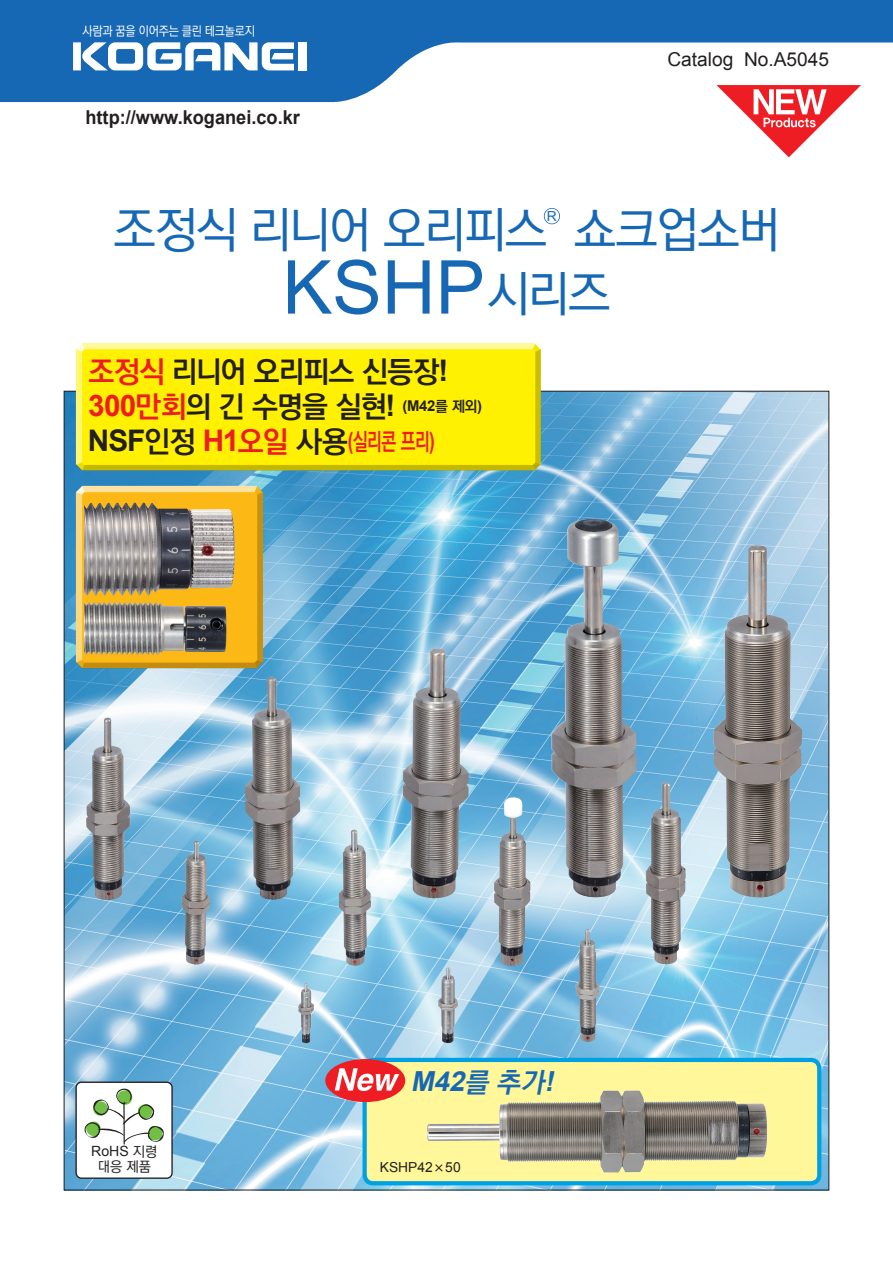
<style>
.page{position:relative;width:893px;height:1263px;background:#fff}
.page>*{position:absolute;margin:0;border:0;box-sizing:border-box;transform-origin:0 0}
.t1{font:74.4px "Arial";color:#1768b4}
.t2{font:500 48.9px "Ko Pub Dotum";letter-spacing:-.04em;color:#1768b4}
.t3{font:700 29.7px/35.1px "Ko Pub Dotum";letter-spacing:-.035em;color:#231f20}
.t4{font:italic 700 27.6px "Arial";color:#1768b4}
.t5{font:700 23.85px "Ko Pub Dotum";color:#ee1d23;scale:.71 1}
.t6{font:700 19.2px "Arial";color:#231f20;scale:.95 1}
.t7{font:19.2px "Arial";color:#231f20}
.t8{font:14.1px "Arial";color:#231f20}
.t9{font:500 14.1px "Ko Pub Dotum";color:#231f20}
.t10{font:13.8px "Arial";color:#231f20}
.t11{font:13.8px "Arial";color:#1768b4}
.t12{font:500 12.75px "Ko Pub Dotum";letter-spacing:-.02em;color:#fff;scale:.92 1}
.s1{font-family:"Ko Pub Dotum";font-weight:500;font-size:48.9px}
.s2{color:#ee1d23}
.s3{font-family:"Arial"}
.s4{font-family:"Arial";color:#ee1d23}
.s5{font-family:"Arial";font-size:29.7px;color:#231f20}
.s6{font-size:29.7px;color:#231f20}
.s7{font-family:"Arial";font-size:29.7px}
.s8{font-size:29.7px}
.s9{font-family:"Ko Pub Dotum";font-weight:500}
.s10{font-family:"Ko Pub Dotum"}
</style>
<div class="page">
<svg style="left:0;top:0;width:893px;height:103px;fill:#1768b4"></svg>
<div style="left:298px;top:42px;width:9px;height:28px;background:#fff"></div>
<svg style="left:73px;top:42px;width:221px;height:28px"></svg>
<img style="left:66px;top:393px;width:761px;height:795px">
<svg style="left:716px;top:85px;width:145px;height:72px"></svg>
<div style="left:74px;top:342px;width:468px;height:130px;background:#231f20;opacity:.75"></div>
<div style="left:74px;top:484px;width:190px;height:186px;background:#231f20;opacity:.75"></div>
<div style="left:76px;top:1082px;width:96px;height:96px;background:#fff;border-radius:5px"></div>
<div style="left:75px;top:1081px;width:98px;height:98px;border:1px solid #231f20;border-radius:5px"></div>
<svg style="left:84px;top:1088px;width:80px;height:57px"></svg>
<img style="left:84px;top:502px;width:151px;height:94px">
<div style="left:365px;top:1060px;width:454px;height:123px;background:#fff79a;border-radius:9px"></div>
<div style="left:362px;top:1058px;width:459px;height:127px;border:4px solid #00a1e3;border-radius:9px"></div>
<div style="left:325px;top:1059px;width:80px;height:43px;background:#ee1d23;border-radius:50%"></div>
<svg style="left:335px;top:1068px;width:64px;height:23px"></svg>
<img style="left:417px;top:1090px;width:357px;height:99px">
<img style="left:86px;top:519px;width:551px;height:382px">
<img style="left:339px;top:782px;width:347px;height:184px">
<img style="left:695px;top:527px;width:123px;height:380px">
<img style="left:298px;top:929px;width:302px;height:114px">
<img style="left:182px;top:840px;width:28px;height:125px">
<svg style="left:544px;top:208px;width:16px;height:16px"></svg>
<p class="t12" style="left:83px;top:25px;width:189px">사람과 꿈을 이어주는 클린 테크놀로지</p>
<p class="t6" style="left:85px;top:105px;width:227px">http://www.koganei.co.kr</p>
<p class="t7" style="left:667px;top:47px;width:163px">Catalog No.A5045</p>
<h2 class="t2" style="left:113px;top:205px;width:669px">조정식 리니어 오리피스 쇼크업소버</h2>
<p class="t11" style="left:547px;top:207px;width:11px">R</p>
<h1 class="t1" style="left:283px;top:239px;width:330px">KSHP<span class="s1">시리즈</span></h1>
<p class="t3" style="left:88px;top:355px;width:395px"><span class="s2">조정식</span> 리니어 오리피스 신등장<span class="s3">!<br></span><span class="s4">300</span><span class="s2">만회</span>의 긴 수명을 실현<span class="s3">!</span> <sup>(M42</sup><sup>를</sup> <sup>제외</sup><sup>)</sup></p>
<p class="t5" style="left:88px;top:430px;width:490px"><span class="s5">NSF</span><span class="s6">인정</span> <span class="s7">H1</span><span class="s8">오일</span> <span class="s6">사용</span><span class="s3">(</span>실리콘 프리<span class="s3">)</span></p>
<p class="t8" style="left:91px;top:1142px;width:68px">RoHS <span class="s9">지령</span></p>
<p class="t9" style="left:98px;top:1160px;width:55px">대응 제품</p>
<p class="t4" style="left:411px;top:1062px;width:151px">M42<span class="s10">를 추가</span>!</p>
<p class="t10" style="left:380px;top:1158px;width:82px">KSHP42<span class="s9">×</span>50</p>
</div>
